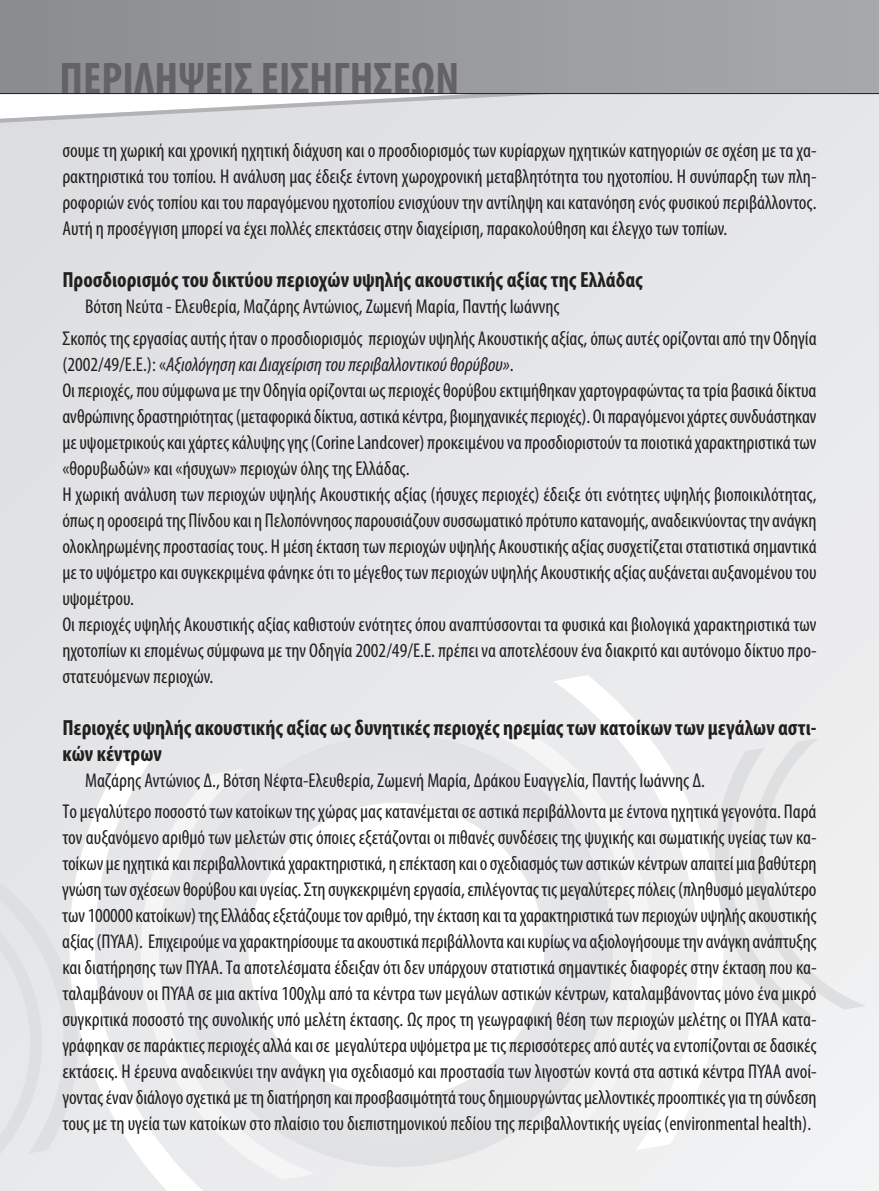
<style>
.page{position:relative;width:879px;height:1191px;background:#fff}
.page>*{position:absolute;margin:0;border:0;box-sizing:border-box;transform-origin:0 0}
.t1{font:700 condensed 46px "Myriad Pro";color:#636366}
.t2{font:700 condensed 22px/26px "Myriad Pro";color:#231f20}
.t3{font:condensed 20px/26px "Myriad Pro";color:#231f20}
.s1{font-style:italic}
</style>
<div class="page">
<div style="left:0;top:93px;width:879px;height:1098px;background:#e4e5e7"></div>
<svg style="left:75px;top:751px;width:128px;height:440px"></svg>
<svg style="left:553px;top:675px;width:181px;height:475px;fill:#efeff0"></svg>
<svg style="left:162px;top:716px;width:468px;height:468px"></svg>
<svg style="left:237px;top:791px;width:319px;height:319px;fill:#fff"></svg>
<svg style="left:69px;top:882px;width:15px;height:281px"></svg>
<svg style="left:709px;top:738px;width:157px;height:280px"></svg>
<svg style="left:0;top:94px;width:684px;height:29px"></svg>
<div style="left:0;top:0;width:879px;height:94px;background:linear-gradient(to right,#8a8c8f,#a7a8ac)"></div>
<hr style="left:0;top:93px;width:879px;height:1px;background:#231f20">
<h1 class="t1" style="left:60px;top:62px;width:401px">ΠΕρΙΛΗΨΕΙΣ ΕΙΣΗΓΗΣΕΩΝ</h1>
<p class="t3" style="left:62px;top:139px;width:756px;text-align:justify">σουμε τη χωρική και χρονική ηχητική διάχυση και ο προσδιορισμός των κυρίαρχων ηχητικών κατηγοριών σε σχέση με τα χα&shy;ρακτηριστικά του τοπίου. Η ανάλυση μας έδειξε έντονη χωροχρονική μεταβλητότητα του ηχοτοπίου. Η συνύπαρξη των πλη&shy;ροφοριώνενός τοπίουκαι του παραγόμενου ηχοτοπίουενισχύουντηναντίληψη καικατανόηση ενός φυσικού περιβάλλοντος.<br>Αυτή η προσέγγιση μπορεί να έχει πολλές επεκτάσεις στην διαχείριση, παρακολούθηση και έλεγχο των τοπίων.</p>
<p class="t2" style="left:62px;top:268px;width:582px">Προσδιορισμός του δικτύου περιοχών υψηλής ακουστικής αξίας της Ελλάδας</p>
<p class="t3" style="left:62px;top:292px;width:756px;line-height:31.6px;text-indent:23px">Βότση Νεύτα - Ελευθερία, Μαζάρης Αντώνιος, Ζωμενή Μαρία, Παντής Ιωάννης<br>Σκοπόςτηςεργασίαςαυτής ήτανο προσδιορισμός περιοχώνυψηλής Ακουστικήςαξίας,όπωςαυτέςορίζονταιαπότην Οδηγία</p>
<p class="t3" style="left:62px;top:352px;width:756px">(2002/49/Ε.Ε.): «<span class="s1">Αξιολόγησηκαι Διαχείρισητουπεριβαλλοντικούθορύβου»</span>.<br>Οι περιοχές, πουσύμφωναμετην Οδηγίαορίζονται ως περιοχέςθορύβουεκτιμήθηκανχαρτογραφώνταςτατρία βασικάδίκτυα ανθρώπινηςδραστηριότητας(μεταφορικάδίκτυα,αστικάκέντρα, βιομηχανικές περιοχές). Οι παραγόμενοιχάρτεςσυνδυάστηκαν μευψομετρικούςκαιχάρτεςκάλυψηςγης(CorineLandcover) προκειμένουνα προσδιοριστούντα ποιοτικάχαρακτηριστικάτων «θορυβωδών» και «ήσυχων» περιοχών όλης της Ελλάδας.<br>Η χωρική ανάλυση των περιοχών υψηλής Ακουστικής αξίας (ήσυχες περιοχές) έδειξε ότι ενότητες υψηλής βιοποικιλότητας, όπως η οροσειράτης Πίνδουκαι η Πελοπόννησος παρουσιάζουνσυσσωματικό πρότυποκατανομής,αναδεικνύονταςτηνανάγκη ολοκληρωμένης προστασίαςτους. Η μέση έκταση των περιοχώνυψηλής Ακουστικήςαξίαςσυσχετίζεταιστατιστικάσημαντικά μετουψόμετροκαισυγκεκριμένα φάνηκεότιτομέγεθοςτων περιοχώνυψηλής Ακουστικήςαξίαςαυξάνεταιαυξανομένουτου υψομέτρου.<br>Οι περιοχές υψηλής Ακουστικής αξίας καθιστούν ενότητες όπου αναπτύσσονται τα φυσικά και βιολογικά χαρακτηριστικά των ηχοτοπίωνκιεπομένωςσύμφωναμετην Οδηγία2002/49/Ε.Ε. πρέπεινααποτελέσουνέναδιακριτόκαιαυτόνομοδίκτυο προ&shy;στατευόμενων περιοχών.</p>
<p class="t2" style="left:62px;top:716px;width:756px">Περιοχές υψηλής ακουστικής αξίαςως δυνητικές περιοχές ηρεμίαςτων κατοίκωντων μεγάλων αστι&shy;κών κέντρων</p>
<p class="t3" style="left:62px;top:766px;width:756px;line-height:31.6px;text-indent:23px">Μαζάρης Αντώνιος Δ., Βότση Νέφτα-Ελευθερία, Ζωμενή Μαρία, Δράκου Ευαγγελία, Παντής Ιωάννης Δ.<br>Τομεγαλύτερο ποσοστότωνκατοίκωντηςχώραςμαςκατανέμεταισεαστικά περιβάλλονταμεέντονα ηχητικάγεγονότα. Παρά</p>
<p class="t3" style="left:62px;top:826px;width:756px;text-align:justify">τον αυξανόμενο αριθμό των μελετών στις όποιες εξετάζονται οι πιθανές συνδέσεις της ψυχικής και σωματικής υγείας των κα&shy;τοίκωνμε ηχητικάκαι περιβαλλοντικάχαρακτηριστικά, η επέκταση καιοσχεδιασμόςτωναστικώνκέντρωναπαιτείμια βαθύτερη γνώση τωνσχέσεωνθορύβουκαιυγείας. Στη συγκεκριμένη εργασία,επιλέγονταςτιςμεγαλύτερες πόλεις(πληθυσμόμεγαλύτερο των100000κατοίκων)τηςΕλλάδαςεξετάζουμετοναριθμό,τηνέκταση καιταχαρακτηριστικάτων περιοχώνυψηλήςακουστικής αξίας(ΠΥΑΑ). Επιχειρούμεναχαρακτηρίσουμεταακουστικά περιβάλλοντακαικυρίωςνααξιολογήσουμετηνανάγκη ανάπτυξης και διατήρησης των ΠΥΑΑ.Τα αποτελέσματα έδειξαν ότι δεν υπάρχουν στατιστικά σημαντικές διαφορές στην έκταση που κα&shy;ταλαμβάνουν οι ΠΥΑΑ σε μια ακτίνα 100χλμ από τα κέντρα των μεγάλων αστικών κέντρων, καταλαμβάνοντας μόνο ένα μικρό συγκριτικά ποσοστό της συνολικής υπό μελέτη έκτασης. Ως προς τη γεωγραφική θέση των περιοχών μελέτης οι ΠΥΑΑ κατα&shy;γράφηκανσε παράκτιες περιοχέςαλλάκαισε μεγαλύτεραυψόμετραμετις περισσότερεςαπόαυτέςναεντοπίζονταισεδασικές εκτάσεις. Η έρευνα αναδεικνύει την ανάγκη για σχεδιασμό και προστασία των λιγοστών κοντά στα αστικά κέντρα ΠΥΑΑ ανοί&shy;γονταςένανδιάλογοσχετικάμετη διατήρηση και προσβασιμότητάτουςδημιουργώνταςμελλοντικές προοπτικέςγιατη σύνδεση τους με τη υγεία των κατοίκων στο πλαίσιο του διεπιστημονικού πεδίου της περιβαλλοντικής υγείας (environmental health).</p>
</div>
